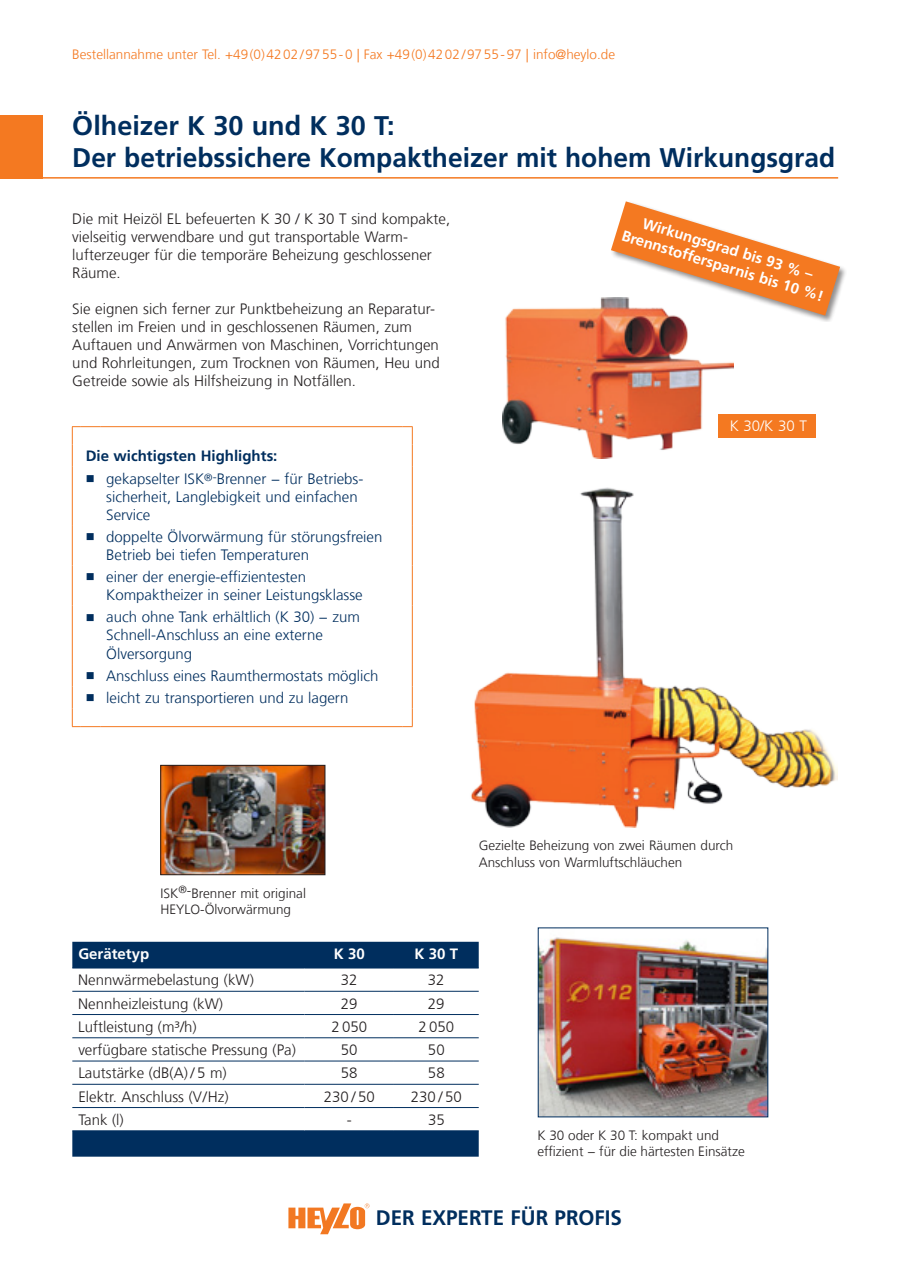
<style>
.page{position:relative;width:902px;height:1280px;background:#fff}
.page>*{position:absolute;margin:0;border:0;box-sizing:border-box;transform-origin:0 0}
.t1{font:700 27px/32.4px "Frutiger LT Com";color:#002e5e}
.t2{font:700 21px "Frutiger LT Com";color:#002e5e}
.t3{font:300 15px/18px "Frutiger LT Com";color:#231f20}
.t4{font:300 15px/18px "Frutiger LT Com";color:#002e5e}
.t5{font:700 15px/18px "Frutiger LT Com";color:#fff;text-align:center}
.t6{font:700 15px "Frutiger LT Com";color:#002e5e}
.t7{font:300 15px "Frutiger LT Com";color:#fff}
.t8{font:300 13.5px/16.2px "Frutiger LT Com";color:#231f20}
.t9{font:300 13.5px "Frutiger LT Com";color:#f47921}
</style>
<div class="page">
<hr style="left:0;top:177px;width:838px;height:2px;background:#f47921">
<svg style="left:288px;top:1203px;width:81px;height:31px"></svg>
<div style="left:0;top:115px;width:43px;height:64px;background:#f47921"></div>
<hr style="left:901px;top:115px;width:1px;height:64px;background:#f47921">
<div style="left:609px;top:199px;width:237px;height:123px;background:#231f20;opacity:.5"></div>
<svg style="left:611px;top:201px;width:229px;height:115px"></svg>
<img style="left:502px;top:297px;width:231px;height:162px">
<img style="left:471px;top:487px;width:366px;height:341px">
<img style="left:540px;top:937px;width:226px;height:178px">
<div style="left:538px;top:928px;width:230px;height:189px;border:1px solid #002e5e"></div>
<img style="left:162px;top:767px;width:161px;height:106px">
<div style="left:160px;top:765px;width:165px;height:110px;border:1px solid #231f20"></div>
<div style="left:72px;top:942px;width:406px;height:215px;background:#002e5e"></div>
<svg style="left:72px;top:969px;width:406px;height:161px"></svg>
<hr style="left:72px;top:968px;width:232px;height:1px;background:#002e5e">
<hr style="left:304px;top:968px;width:90px;height:1px;background:#002e5e">
<hr style="left:394px;top:968px;width:84px;height:1px;background:#002e5e">
<hr style="left:72px;top:991px;width:232px;height:1px;background:#002e5e">
<hr style="left:304px;top:991px;width:90px;height:1px;background:#002e5e">
<hr style="left:394px;top:991px;width:84px;height:1px;background:#002e5e">
<hr style="left:72px;top:1014px;width:232px;height:1px;background:#002e5e">
<hr style="left:304px;top:1014px;width:90px;height:1px;background:#002e5e">
<hr style="left:394px;top:1014px;width:84px;height:1px;background:#002e5e">
<hr style="left:72px;top:1037px;width:232px;height:1px;background:#002e5e">
<hr style="left:304px;top:1037px;width:90px;height:1px;background:#002e5e">
<hr style="left:394px;top:1037px;width:84px;height:1px;background:#002e5e">
<hr style="left:72px;top:1061px;width:232px;height:1px;background:#002e5e">
<hr style="left:304px;top:1061px;width:90px;height:1px;background:#002e5e">
<hr style="left:394px;top:1061px;width:84px;height:1px;background:#002e5e">
<hr style="left:72px;top:1084px;width:232px;height:1px;background:#002e5e">
<hr style="left:304px;top:1084px;width:90px;height:1px;background:#002e5e">
<hr style="left:394px;top:1084px;width:84px;height:1px;background:#002e5e">
<hr style="left:72px;top:1107px;width:232px;height:1px;background:#002e5e">
<hr style="left:304px;top:1107px;width:90px;height:1px;background:#002e5e">
<hr style="left:394px;top:1107px;width:84px;height:1px;background:#002e5e">
<hr style="left:72px;top:1130px;width:232px;height:1px;background:#002e5e">
<hr style="left:304px;top:1130px;width:90px;height:1px;background:#002e5e">
<hr style="left:394px;top:1130px;width:84px;height:1px;background:#002e5e">
<svg style="left:101px;top:427px;width:311px;height:237px"></svg>
<hr style="left:101px;top:426px;width:301px;height:1px;background:#f47921">
<svg style="left:72px;top:426px;width:29px;height:41px"></svg>
<hr style="left:72px;top:467px;width:1px;height:58px;background:#f47921">
<hr style="left:72px;top:525px;width:1px;height:40px;background:#f47921">
<hr style="left:72px;top:565px;width:1px;height:41px;background:#f47921">
<hr style="left:72px;top:606px;width:1px;height:58px;background:#f47921">
<svg style="left:402px;top:426px;width:11px;height:41px"></svg>
<hr style="left:412px;top:467px;width:1px;height:58px;background:#f47921">
<hr style="left:412px;top:525px;width:1px;height:40px;background:#f47921">
<hr style="left:412px;top:565px;width:1px;height:41px;background:#f47921">
<hr style="left:412px;top:606px;width:1px;height:58px;background:#f47921">
<svg style="left:72px;top:664px;width:29px;height:63px"></svg>
<hr style="left:101px;top:726px;width:301px;height:1px;background:#f47921">
<svg style="left:402px;top:664px;width:11px;height:63px"></svg>
<div style="left:718px;top:414px;width:97px;height:24px;background:#f47921"></div>
<p class="t9" style="left:72px;top:47px;width:544px">Bestellannahme unter Tel. +49(0)4202/9755-0 | Fax +49(0)4202/9755-97 | info@heylo.de</p>
<h1 class="t1" style="left:72px;top:110px;width:764px">Ölheizer K 30 und K 30 T:<br>Der betriebssichere Kompaktheizer mit hohem Wirkungsgrad</h1>
<p class="t3" style="left:72px;top:210px;width:379px">Die mit Heizöl EL befeuerten K 30 / K 30 T sind kompakte, vielseitig verwendbare und gut transportable Warm&shy;lufterzeuger für die temporäre Beheizung geschlossener Räume.</p>
<p class="t3" style="left:72px;top:300px;width:369px">Sie eignen sich ferner zur Punktbeheizung an Reparatur&shy;stellen im Freien und in geschlossenen Räumen, zum Auftauen und Anwärmen von Maschinen, Vorrichtungen und Rohrleitungen, zum Trocknen von Räumen, Heu und Getreide sowie als Hilfsheizung in Notfällen.</p>
<p class="t6" style="left:86px;top:447px;width:193px">Die wichtigsten Highlights:</p>
<p class="t4" style="left:106px;top:469px;width:258px;text-indent:-21px">■ gekapselter ISK<sup>®</sup><sup>-</sup>Brenner − für Betriebs&shy;sicherheit, Langlebigkeit und einfachen<br>Service</p>
<p class="t4" style="left:106px;top:528px;width:278px;text-indent:-21px">■ doppelte Ölvorwärmung für störungsfreien<br>Betrieb bei tiefen Temperaturen</p>
<p class="t4" style="left:106px;top:568px;width:258px;text-indent:-21px">■ einer der energie-effizientesten<br>Kompaktheizer in seiner Leistungsklasse</p>
<p class="t4" style="left:106px;top:608px;width:255px;text-indent:-21px">■ auch ohne Tank erhältlich (K 30) − zum<br>Schnell-Anschluss an eine externe<br>Ölversorgung</p>
<p class="t4" style="left:86px;top:667px;width:294px">■ Anschluss eines Raumthermostats möglich</p>
<p class="t4" style="left:86px;top:689px;width:264px">■ leicht zu transportieren und zu lagern</p>
<p class="t5" style="left:630px;top:209px;width:212px;rotate:17deg">Wirkungsgrad bis 93 % –<br>Brennstoffersparnis bis 10 %!</p>
<p class="t7" style="left:729px;top:417px;width:79px">K 30/K 30 T</p>
<p class="t8" style="left:160px;top:885px;width:147px">ISK<sup>®</sup>-Brenner mit original<br>HEYLO-Ölvorwärmung</p>
<p class="t5" style="left:78px;top:945px;width:72px">Gerätetyp</p>
<p class="t5" style="left:334px;top:945px;width:32px">K 30</p>
<p class="t5" style="left:414px;top:945px;width:45px">K 30 T</p>
<p class="t3" style="left:78px;top:971px;width:177px">Nennwärmebelastung (kW)</p>
<p class="t3" style="left:341px;top:971px;width:18px">32</p>
<p class="t3" style="left:428px;top:971px;width:18px">32</p>
<p class="t3" style="left:78px;top:994px;width:146px">Nennheizleistung (kW)</p>
<p class="t3" style="left:341px;top:994px;width:18px">29</p>
<p class="t3" style="left:428px;top:994px;width:18px">29</p>
<p class="t3" style="left:78px;top:1018px;width:120px">Luftleistung (m³/h)</p>
<p class="t3" style="left:331px;top:1018px;width:37px">2 050</p>
<p class="t3" style="left:418px;top:1018px;width:37px">2 050</p>
<p class="t3" style="left:78px;top:1041px;width:219px">verfügbare statische Pressung (Pa)</p>
<p class="t3" style="left:341px;top:1041px;width:18px">50</p>
<p class="t3" style="left:428px;top:1041px;width:18px">50</p>
<p class="t3" style="left:78px;top:1064px;width:150px">Lautstärke (dB(A) / 5 m)</p>
<p class="t3" style="left:341px;top:1064px;width:18px">58</p>
<p class="t3" style="left:428px;top:1064px;width:18px">58</p>
<p class="t3" style="left:78px;top:1087px;width:152px">Elektr. Anschluss (V/Hz)</p>
<p class="t3" style="left:324px;top:1087px;width:52px">230 / 50</p>
<p class="t3" style="left:411px;top:1087px;width:52px">230 / 50</p>
<p class="t3" style="left:78px;top:1111px;width:47px">Tank (l)</p>
<p class="t3" style="left:347px;top:1111px;width:6px">-</p>
<p class="t3" style="left:428px;top:1111px;width:18px">35</p>
<p class="t8" style="left:478px;top:838px;width:256px">Gezielte Beheizung von zwei Räumen durch<br>Anschluss von Warmluftschläuchen</p>
<p class="t8" style="left:537px;top:1127px;width:209px">K 30 oder K 30 T: kompakt und effizient − für die härtesten Einsätze</p>
<h2 class="t2" style="left:376px;top:1205px;width:248px">DER EXPERTE FÜR PROFIS</h2>
</div>
